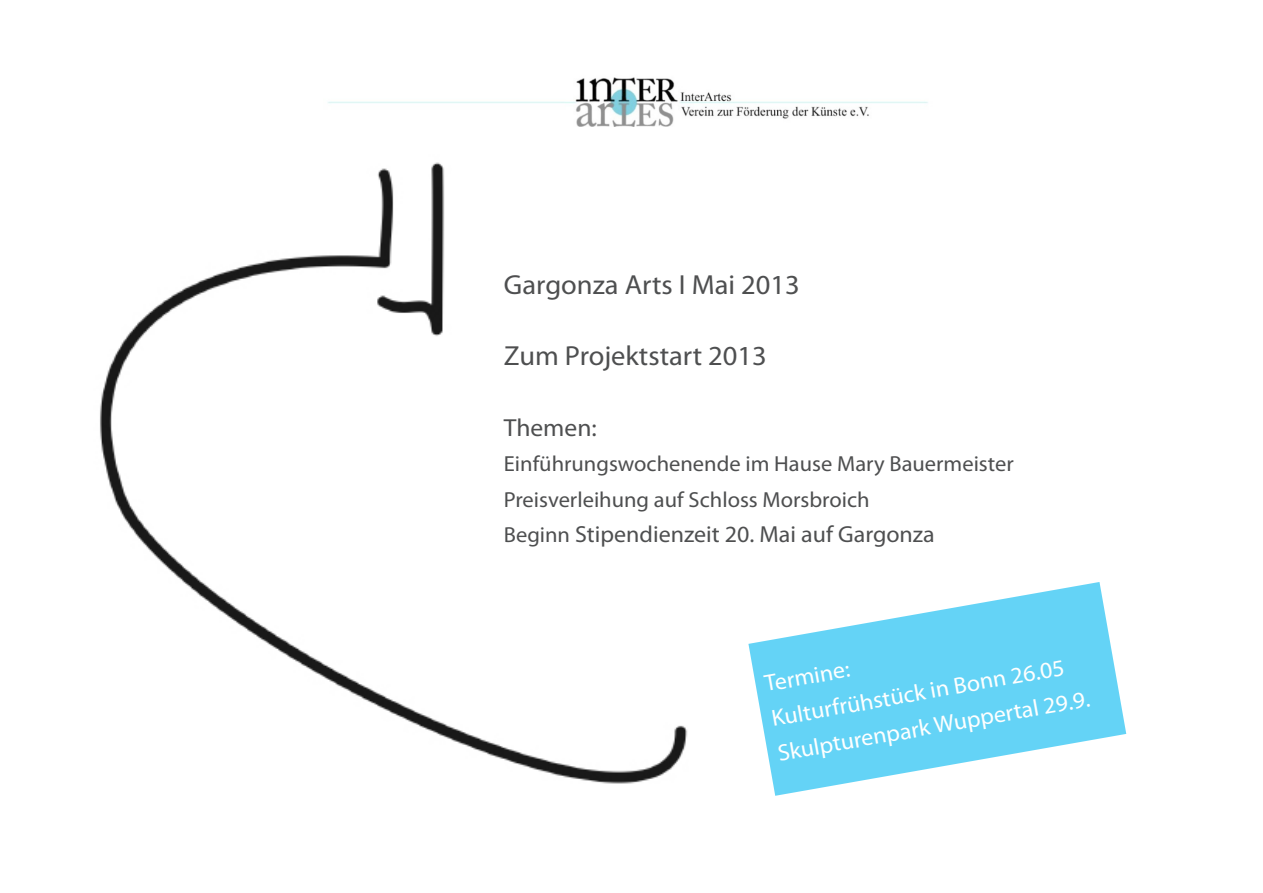
<style>
.page{position:relative;width:1263px;height:893px;background:#fff}
.page>*{position:absolute;margin:0;border:0;box-sizing:border-box;transform-origin:0 0}
.t1{font:27.6px "Myriad Pro";color:#4e4f50}
.t2{font:24.75px "Myriad Pro";color:#4e4f50}
.t3{font:23.25px/35.4px "Myriad Pro";color:#fff}
.t4{font:23.25px "Myriad Pro";color:#4e4f50}
.t5{font:21.9px "Myriad Pro";color:#4e4f50}
.s1{font-size:21.9px}
</style>
<div class="page">
<img style="left:327px;top:77px;width:601px;height:50px">
<img style="left:100px;top:162px;width:588px;height:622px">
<svg style="left:748px;top:582px;width:378px;height:214px;fill:#64d3f6"></svg>
<p class="t1" style="left:504px;top:268px;width:297px">Gargonza Arts I Mai 2013</p>
<p class="t1" style="left:504px;top:339px;width:264px">Zum Projektstart 2013</p>
<p class="t2" style="left:504px;top:412px;width:94px">Themen:</p>
<p class="t5" style="left:504px;top:451px;width:511px">Einführungswochenende im Hause Mary Bauermeister</p>
<p class="t5" style="left:504px;top:486px;width:367px">Preisverleihung auf Schloss Morsbroich</p>
<p class="t4" style="left:504px;top:520px;width:432px"><span class="s1">Beginn</span> Stipendienzeit 20. Mai auf Gargonza</p>
<p class="t3" style="left:762px;top:666px;width:319px;rotate:-10deg">Termine:<br>Kulturfrühstück in Bonn 26.05<br>Skulpturenpark Wuppertal 29.9.</p>
</div>
